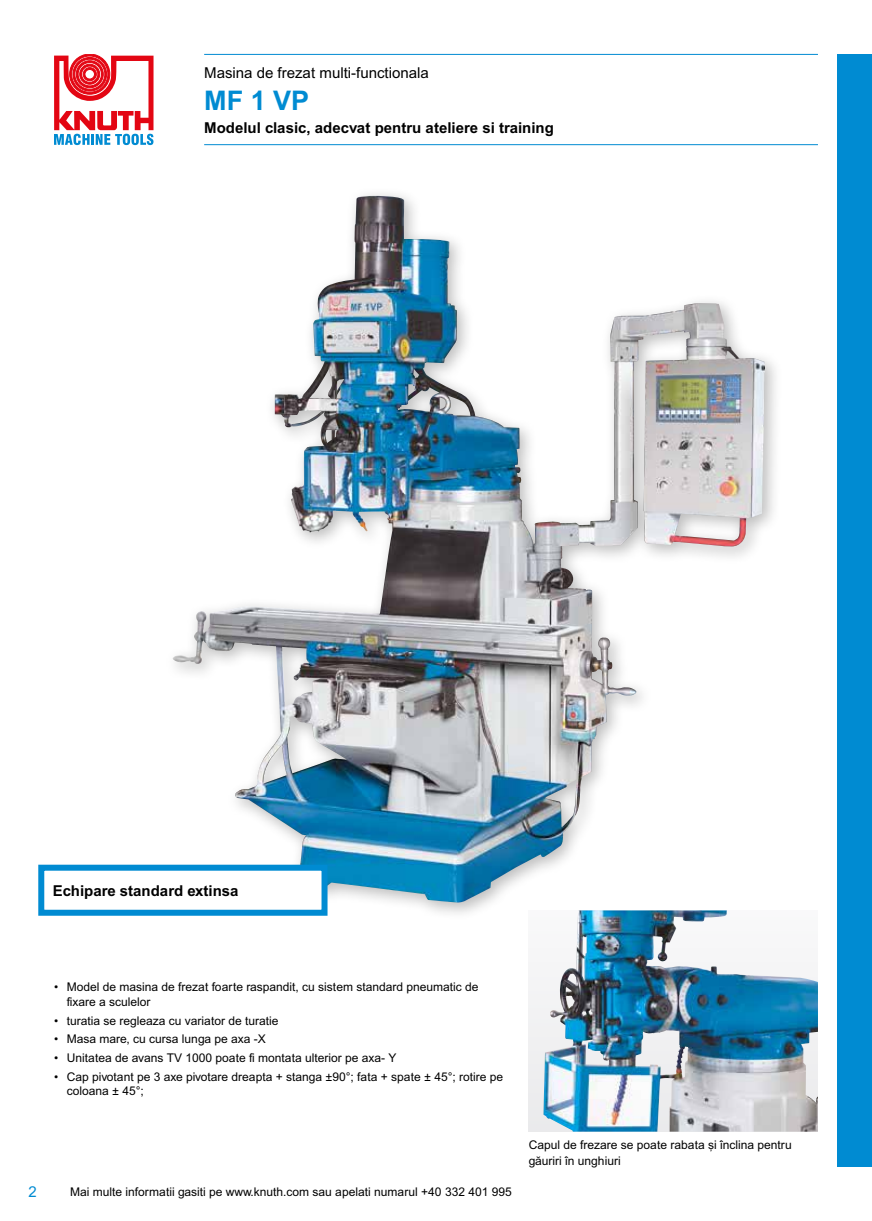
<style>
.page{position:relative;width:872px;height:1221px;background:#fff}
.page>*{position:absolute;margin:0;border:0;box-sizing:border-box;transform-origin:0 0}
.t1{font:700 27px "Arial MT Pro";color:#008bd2}
.t2{font:700 15px "Arial MT Pro";color:#000}
.t3{font:15px "Arial MT Pro";color:#000}
.t4{font:15px "Arial MT Pro";color:#008bd2}
.t5{font:12px/14.4px "Arial MT Pro";color:#000}
</style>
<div class="page">
<div style="left:838px;top:54px;width:34px;height:1112px;background:#008bd2"></div>
<svg style="left:54px;top:54px;width:99px;height:91px"></svg>
<hr style="left:204px;top:54px;width:614px;height:1px;background:#008bd2">
<hr style="left:204px;top:144px;width:614px;height:1px;background:#008bd2">
<div style="left:164px;top:187px;width:619px;height:734px;background:#000;opacity:.26"></div>
<img style="left:275px;top:197px;width:93px;height:335px">
<div style="left:38px;top:864px;width:289px;height:51px;background:#fff;border:6px solid #008bd2"></div>
<div style="left:529px;top:910px;width:289px;height:221px;background:#f1f2f3"></div>
<img style="left:543px;top:910px;width:275px;height:221px">
<p class="t3" style="left:204px;top:64px;width:226px">Masina de frezat multi-functionala</p>
<h1 class="t1" style="left:204px;top:84px;width:107px">MF 1 VP</h1>
<p class="t2" style="left:204px;top:119px;width:351px">Modelul clasic, adecvat pentru ateliere si training</p>
<p class="t2" style="left:53px;top:881px;width:187px">Echipare standard extinsa</p>
<p class="t4" style="left:28px;top:1182px;width:10px">2</p>
<p class="t5" style="left:67px;top:980px;width:413px;text-indent:-13px">• Model de masina de frezat foarte raspandit, cu sistem standard pneumatic de fixare a sculelor</p>
<p class="t5" style="left:54px;top:1013px;width:226px">• turatia se regleaza cu variator de turatie</p>
<p class="t5" style="left:54px;top:1032px;width:213px">• Masa mare, cu cursa lunga pe axa -X</p>
<p class="t5" style="left:54px;top:1050px;width:344px">• Unitatea de avans TV 1000 poate fi montata ulterior pe axa- Y</p>
<p class="t5" style="left:67px;top:1069px;width:438px;text-indent:-13px">• Cap pivotant pe 3 axe pivotare dreapta + stanga ±90°; fata + spate ± 45°; rotire pe coloana ± 45°;</p>
<p class="t5" style="left:70px;top:1184px;width:443px">Mai multe informatii gasiti pe www.knuth.com sau apelati numarul +40 332 401 995</p>
<p class="t5" style="left:529px;top:1136px;width:265px;line-height:16.5px">Capul de frezare se poate rabata și înclina pentru găuriri în unghiuri</p>
</div>
